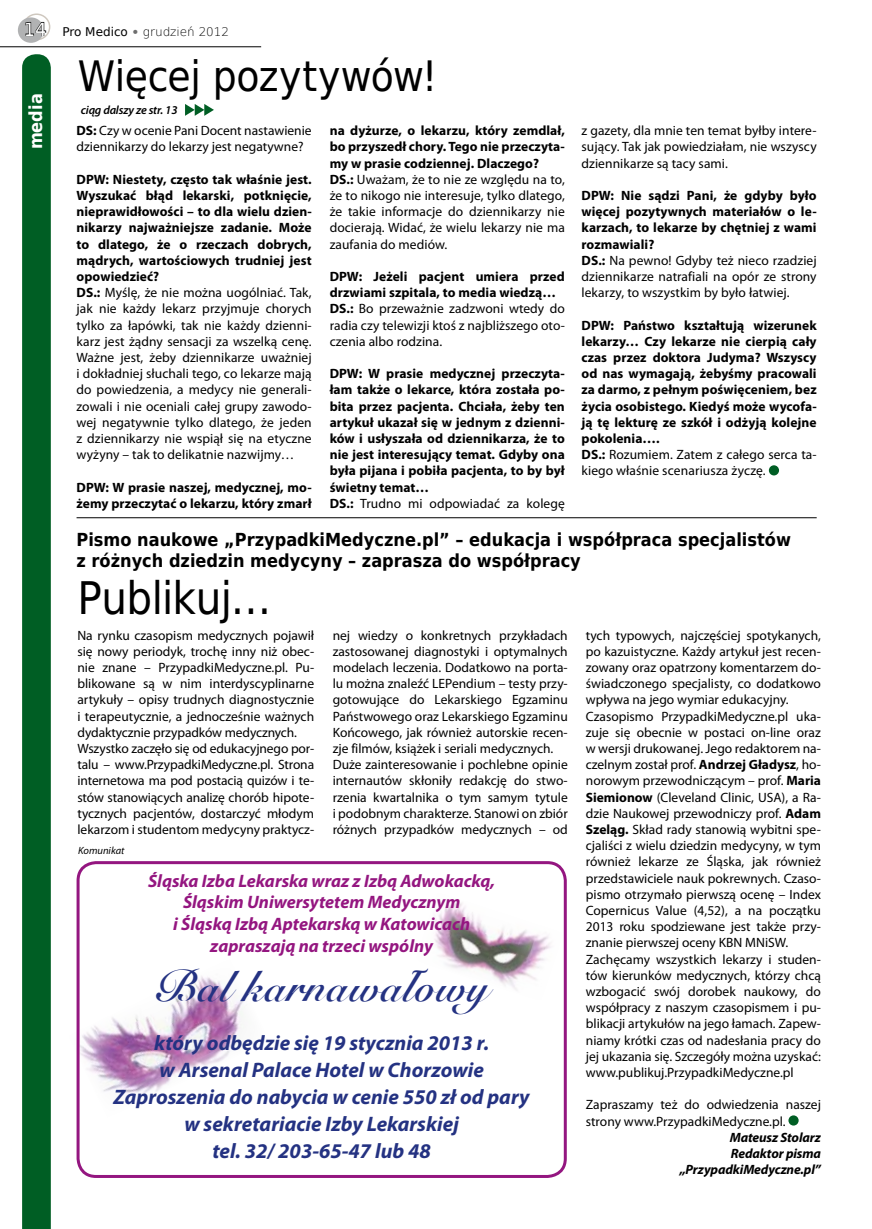
<style>
.page{position:relative;width:872px;height:1229px;background:#fff}
.page>*{position:absolute;margin:0;border:0;box-sizing:border-box;transform-origin:0 0}
.t1{font:700 45px "English 401 EU";letter-spacing:-.01em;color:#243282}
.t2{font:45px "DejaVu Sans Condensed";letter-spacing:-.015em;color:#000}
.t3{font:42px "DejaVu Sans Condensed";letter-spacing:-.015em;color:#000}
.t4{font:italic 700 21px/27px "Myriad Pro";color:#243282;text-align:center}
.t5{font:italic 700 18px/21.6px "Myriad Pro";color:#941680;text-align:center}
.t6{font:700 18px/21.6px "DejaVu Sans Condensed";color:#000}
.t7{font:700 18px "DejaVu Sans Condensed";color:#fff}
.t8{font:13.5px/16.2px "Myriad Pro";color:#000}
.t9{font:700 13.5px/16.2px "Myriad Pro";letter-spacing:.005em;color:#000}
.t10{font:italic 700 13.5px/16.2px "Myriad Pro";letter-spacing:-.01em;color:#000;text-align:right}
.t11{font:200 12px "DejaVu Sans";color:#000}
.t12{font:italic 600 12px "Myriad Pro";letter-spacing:-.015em;color:#000}
.t13{font:italic 10.5px "Myriad Pro";color:#000}
.s1{font-weight:400;font-size:18px;color:#fff}
.s2{font-weight:400}
.s3{font-family:"Ottawa";font-weight:400;color:#6e6e6e}
.s4{font-weight:700}
</style>
<div class="page">
<div style="left:23px;top:13px;width:27px;height:27px;border:2px solid #cfc8bf;border-radius:50%"></div>
<div style="left:18px;top:17px;width:26px;height:26px;background:#b1b2b3;border-radius:50%"></div>
<hr style="left:0;top:47px;width:261px;height:1px;background:#000">
<svg style="left:25px;top:21px;width:21px;height:15px"></svg>
<svg style="left:22px;top:54px;width:29px;height:1175px;background:#035f26"></svg>
<div style="left:788px;top:1115px;width:10px;height:10px;background:#005e24;border-radius:50%"></div>
<div style="left:769px;top:465px;width:10px;height:10px;background:#005e24;border-radius:50%"></div>
<img style="left:434px;top:903px;width:117px;height:87px">
<img style="left:76px;top:958px;width:170px;height:160px">
<div style="left:77px;top:861px;width:490px;height:317px;border:3px solid #941680;border-radius:18px"></div>
<svg style="left:185px;top:104px;width:29px;height:12px"></svg>
<hr style="left:77px;top:517px;width:739px;height:1px;background:#000">
<p class="t11" style="left:24px;top:22px;width:207px"><span class="s1">14</span> <span class="s2">Pro Medico</span> <span class="s3">•</span> grudzień 2012</p>
<h3 class="t7" style="left:21px;top:149px;width:57px;rotate:-90deg">media</h3>
<h2 class="t3" style="left:78px;top:42px;width:361px">Więcej pozytywów!</h2>
<p class="t8" style="left:330px;top:122px;width:237px"><span class="s4">na dyżurze, o lekarzu, który zemdlał, bo przyszedł chory. Tego nie przeczyta&shy;my w prasie codziennej. Dlaczego?<br>DS.:</span> Uważam, że to nie ze względu na to, że to nikogo nie interesuje, tylko dlatego, że takie informacje do dziennikarzy nie docierają. Widać, że wielu lekarzy nie ma zaufania do mediów.</p>
<p class="t8" style="left:330px;top:268px;width:237px"><span class="s4">DPW: Jeżeli pacjent umiera przed drzwiami szpitala, to media wiedzą… DS.:</span> Bo przeważnie zadzwoni wtedy do radia czy telewizji ktoś z najbliższego oto&shy;czenia albo rodzina.</p>
<p class="t9" style="left:330px;top:365px;width:237px">DPW: W prasie medycznej przeczyta&shy;łam także o lekarce, która została po&shy;bita przez pacjenta. Chciała, żeby ten artykuł ukazał się w jednym z dzienni&shy;ków i usłyszała od dziennikarza, że to nie jest interesujący temat. Gdyby ona była pijana i pobiła pacjenta, to by był świetny temat…<br>DS.: <span class="s2">Trudno mi odpowiadać za kolegę</span></p>
<p class="t12" style="left:81px;top:103px;width:98px">ciąg dalszy ze str. 13</p>
<p class="t8" style="left:77px;top:122px;width:237px"><span class="s4">DS:</span> Czy w ocenie Pani Docent nastawienie dziennikarzy do lekarzy jest negatywne?</p>
<p class="t8" style="left:77px;top:171px;width:237px"><span class="s4">DPW: Niestety, często tak właśnie jest.<br>Wyszukać błąd lekarski, potknięcie, nieprawidłowości – to dla wielu dzien&shy;nikarzy najważniejsze zadanie. Może to dlatego, że o rzeczach dobrych, mądrych, wartościowych trudniej jest opowiedzieć?<br>DS.:</span> Myślę, że nie można uogólniać. Tak, jak nie każdy lekarz przyjmuje chorych tylko za łapówki, tak nie każdy dzienni&shy;karz jest żądny sensacji za wszelką cenę.<br>Ważne jest, żeby dziennikarze uważniej i dokładniej słuchali tego, co lekarze mają do powiedzenia, a medycy nie generali&shy;zowali i nie oceniali całej grupy zawodo&shy;wej negatywnie tylko dlatego, że jeden z dziennikarzy nie wspiął się na etyczne wyżyny – tak to delikatnie nazwijmy…</p>
<p class="t9" style="left:77px;top:479px;width:237px">DPW: W prasie naszej, medycznej, mo&shy;żemy przeczytać o lekarzu, który zmarł</p>
<p class="t8" style="left:581px;top:122px;width:237px;text-align:justify">z gazety, dla mnie ten temat byłby intere&shy;sujący. Tak jak powiedziałam, nie wszyscy dziennikarze są tacy sami.</p>
<p class="t9" style="left:581px;top:187px;width:237px">DPW: Nie sądzi Pani, że gdyby było więcej pozytywnych materiałów o le&shy;karzach, to lekarze by chętniej z wami rozmawiali?<br>DS.: <span class="s2">Na pewno! Gdyby też nieco rzadziej dziennikarze natrafiali na opór ze strony lekarzy, to wszystkim by było łatwiej.</span></p>
<p class="t9" style="left:581px;top:317px;width:237px">DPW: Państwo kształtują wizerunek lekarzy… Czy lekarze nie cierpią cały czas przez doktora Judyma? Wszyscy od nas wymagają, żebyśmy pracowali za darmo, z pełnym poświęceniem, bez życia osobistego. Kiedyś może wycofa&shy;ją tę lekturę ze szkół i odżyją kolejne pokolenia….<br>DS.: <span class="s2">Rozumiem. Zatem z całego serca ta&shy;kiego właśnie scenariusza życzę.</span></p>
<h3 class="t6" style="left:77px;top:528px;width:716px">Pismo naukowe „PrzypadkiMedyczne.pl” – edukacja i współpraca specjalistów z różnych dziedzin medycyny – zaprasza do współpracy</h3>
<h1 class="t2" style="left:78px;top:562px;width:195px">Publikuj…</h1>
<p class="t8" style="left:77px;top:627px;width:238px">Na rynku czasopism medycznych pojawił się nowy periodyk, trochę inny niż obec&shy;nie znane – PrzypadkiMedyczne.pl. Pu&shy;blikowane są w nim interdyscyplinarne artykuły – opisy trudnych diagnostycznie i terapeutycznie, a jednocześnie ważnych dydaktycznie przypadków medycznych.<br>Wszystko zaczęło się od edukacyjnego por&shy;talu – www.PrzypadkiMedyczne.pl. Strona internetowa ma pod postacią quizów i te&shy;stów stanowiących analizę chorób hipote&shy;tycznych pacjentów, dostarczyć młodym lekarzom i studentom medycyny praktycz-</p>
<p class="t8" style="left:333px;top:627px;width:237px">nej wiedzy o konkretnych przykładach zastosowanej diagnostyki i optymalnych modelach leczenia. Dodatkowo na porta&shy;lu można znaleźć LEPendium – testy przy&shy;gotowujące do Lekarskiego Egzaminu Państwowego oraz Lekarskiego Egzaminu Końcowego, jak również autorskie recen&shy;zje filmów, książek i seriali medycznych.<br>Duże zainteresowanie i pochlebne opinie internautów skłoniły redakcję do stwo&shy;rzenia kwartalnika o tym samym tytule i podobnym charakterze. Stanowi on zbiór różnych przypadków medycznych – od</p>
<p class="t8" style="left:586px;top:627px;width:237px">tych typowych, najczęściej spotykanych, po kazuistyczne. Każdy artykuł jest recen&shy;zowany oraz opatrzony komentarzem do&shy;świadczonego specjalisty, co dodatkowo wpływa na jego wymiar edukacyjny.<br>Czasopismo PrzypadkiMedyczne.pl uka&shy;zuje się obecnie w postaci on-line oraz w wersji drukowanej. Jego redaktorem na&shy;czelnym został prof. <span class="s4">Andrzej Gładysz</span>, ho&shy;norowym przewodniczącym – prof. <span class="s4">Maria Siemionow</span> (Cleveland Clinic, USA), a Ra&shy;dzie Naukowej przewodniczy prof. <span class="s4">Adam Szeląg.</span> Skład rady stanowią wybitni spe&shy;cjaliści z wielu dziedzin medycyny, w tym również lekarze ze Śląska, jak również przedstawiciele nauk pokrewnych. Czaso&shy;pismo otrzymało pierwszą ocenę – Index Copernicus Value (4,52), a na początku 2013 roku spodziewane jest także przy&shy;znanie pierwszej oceny KBN MNiSW.<br>Zachęcamy wszystkich lekarzy i studen&shy;tów kierunków medycznych, którzy chcą wzbogacić swój dorobek naukowy, do współpracy z naszym czasopismem i pu&shy;blikacji artykułów na jego łamach. Zapew&shy;niamy krótki czas od nadesłania pracy do jej ukazania się. Szczegóły można uzyskać: www.publikuj.PrzypadkiMedyczne.pl</p>
<p class="t8" style="left:586px;top:1096px;width:237px">Zapraszamy też do odwiedzenia naszej strony www.PrzypadkiMedyczne.pl.</p>
<p class="t10" style="left:679px;top:1129px;width:143px">Mateusz Stolarz<br>Redaktor pisma „PrzypadkiMedyczne.pl”</p>
<p class="t13" style="left:78px;top:844px;width:48px">Komunikat</p>
<h3 class="t5" style="left:148px;top:869px;width:349px">Śląska Izba Lekarska wraz z Izbą Adwokacką, Śląskim Uniwersytetem Medycznym<br>i Śląską Izbą Aptekarską w Katowicach zapraszają na trzeci wspólny</h3>
<h1 class="t1" style="left:155px;top:959px;width:335px">Bal karnawałowy</h1>
<h3 class="t4" style="left:114px;top:1029px;width:417px">który odbędzie się 19 stycznia 2013 r.<br>w Arsenal Palace Hotel w Chorzowie Zaproszenia do nabycia w cenie 550 zł od pary w sekretariacie Izby Lekarskiej<br>tel. 32/ 203-65-47 lub 48</h3>
</div>
